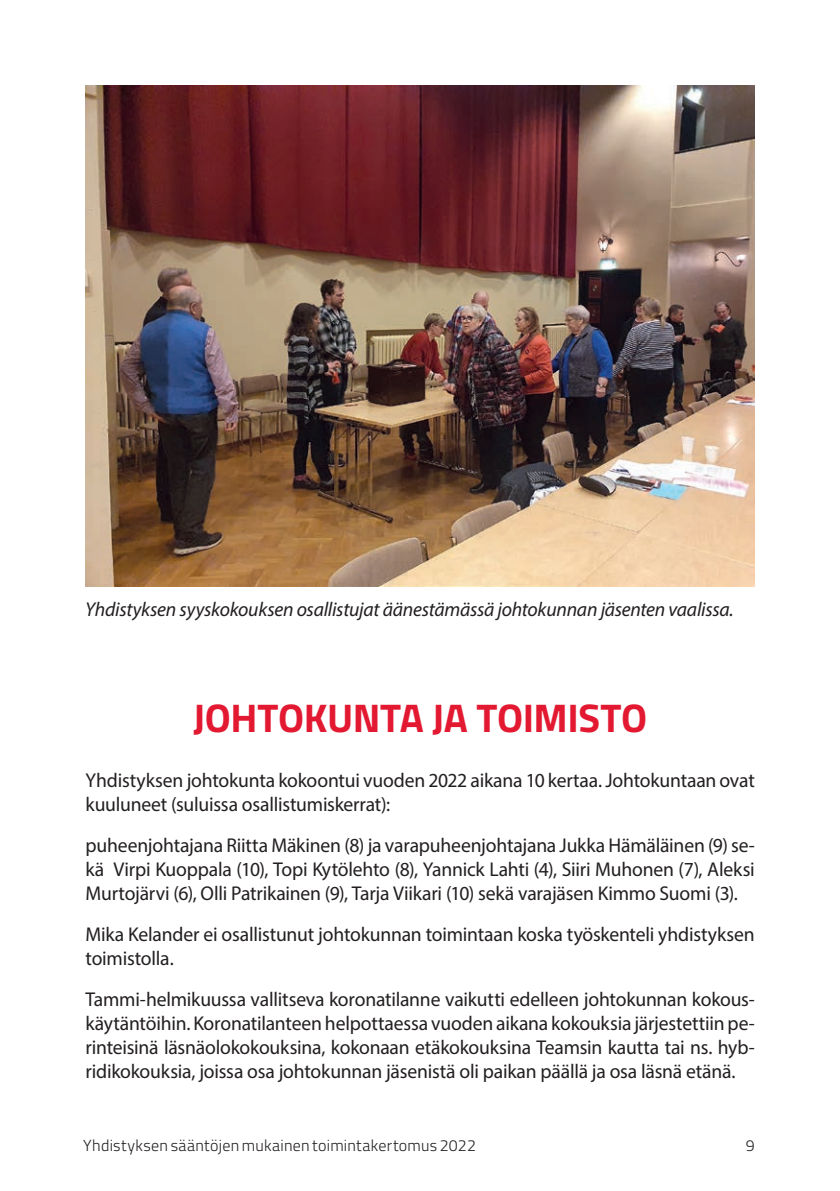
<style>
.page{position:relative;width:840px;height:1191px;background:#fff}
.page>*{position:absolute;margin:0;border:0;box-sizing:border-box;transform-origin:0 0}
.t1{font:700 40px "Titillium Web";letter-spacing:-.01em;color:#e21931}
.t2{font:20px/24px "Myriad Pro";letter-spacing:-.01em;color:#231f20}
.t3{font:italic 20px "Myriad Pro";letter-spacing:-.01em;color:#231f20}
.t4{font:300 16px "Titillium Web";letter-spacing:.015em;color:#231f20}
</style>
<div class="page">
<img style="left:85px;top:85px;width:669px;height:502px">
<p class="t3" style="left:85px;top:597px;width:649px">Yhdistyksen syyskokouksen osallistujat äänestämässä johtokunnan jäsenten vaalissa.</p>
<h1 class="t1" style="left:193px;top:687px;width:455px">JOHTOKUNTA JA TOIMISTO</h1>
<p class="t2" style="left:86px;top:767px;width:670px">Yhdistyksen johtokunta kokoontui vuoden 2022 aikana 10 kertaa. Johtokuntaan ovat kuuluneet (suluissa osallistumiskerrat):</p>
<p class="t2" style="left:86px;top:832px;width:670px;text-align:justify">puheenjohtajana Riitta Mäkinen (8) ja varapuheenjohtajana Jukka Hämäläinen (9) se&shy;kä Virpi Kuoppala (10), Topi Kytölehto (8), Yannick Lahti (4), Siiri Muhonen (7), Aleksi Murtojärvi (6), Olli Patrikainen (9), Tarja Viikari (10) sekä varajäsen Kimmo Suomi (3).</p>
<p class="t2" style="left:86px;top:921px;width:670px">Mika Kelander ei osallistunut johtokunnan toimintaan koska työskenteli yhdistyksen toimistolla.</p>
<p class="t2" style="left:86px;top:986px;width:670px;text-align:justify">Tammi-helmikuussa vallitseva koronatilanne vaikutti edelleen johtokunnan kokous&shy;käytäntöihin. Koronatilanteen helpottaessa vuoden aikana kokouksia järjestettiin pe&shy;rinteisinä läsnäolokokouksina, kokonaan etäkokouksina Teamsin kautta tai ns. hyb&shy;ridikokouksia, joissa osa johtokunnan jäsenistä oli paikan päällä ja osa läsnä etänä.</p>
<p class="t4" style="left:83px;top:1134px;width:394px">Yhdistyksen sääntöjen mukainen toimintakertomus 2022</p>
<p class="t4" style="left:745px;top:1134px;width:10px">9</p>
</div>
